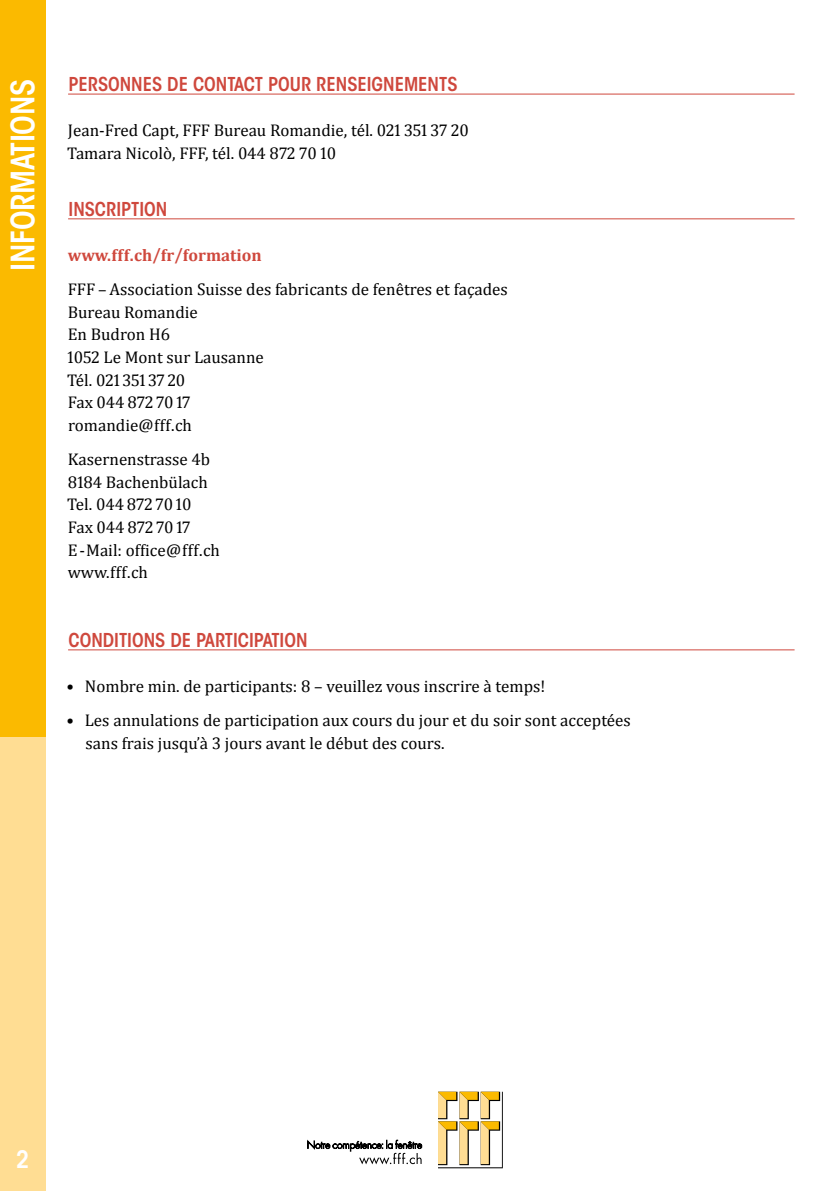
<style>
.page{position:relative;width:840px;height:1191px;background:#fff}
.page>*{position:absolute;margin:0;border:0;box-sizing:border-box;transform-origin:0 0}
.t1{font:600 condensed 32px "ITC Avant Garde Std";letter-spacing:-.01em;color:#fff}
.t2{font:600 condensed 24px "ITC Avant Garde Std";color:#fff}
.t3{font:600 condensed 19px "ITC Avant Garde Std";color:#cf483d}
.t4{font:17px/22.6px "Cambria";color:#000}
.t5{font:700 17px "Cambria";color:#cf483d}
</style>
<div class="page">
<div style="left:0;top:0;width:45px;height:737px;background:#fbba00"></div>
<div style="left:0;top:737px;width:45px;height:454px;background:#ffdd93"></div>
<svg style="left:438px;top:1091px;width:64px;height:77px"></svg>
<svg style="left:307px;top:1139px;width:115px;height:25px"></svg>
<hr style="left:68px;top:94px;width:726px;height:1px;background:#cf483d">
<hr style="left:68px;top:218px;width:726px;height:1px;background:#cf483d">
<hr style="left:68px;top:649px;width:726px;height:1px;background:#cf483d">
<h1 class="t1" style="left:3px;top:271px;width:193px;rotate:-90deg">INFORMATIONS</h1>
<p class="t3" style="left:68px;top:72px;width:147px">PERSONN ES DE CONTA</p>
<p class="t3" style="left:243px;top:72px;width:215px">CT POUR RENSEIGNEMENTS</p>
<p class="t4" style="left:67px;top:119px;width:403px">Jean-Fred Capt, FFF Bureau Romandie, tél. 021 351 37 20<br>Tamara Nicolò, FFF, tél. 044 872 70 10</p>
<p class="t3" style="left:68px;top:197px;width:88px">INSCRIPTION</p>
<p class="t5" style="left:68px;top:243px;width:195px">www.fff.ch/fr/formation</p>
<p class="t4" style="left:67px;top:278px;width:442px">FFF – Association Suisse des fabricants de fenêtres et façades<br>Bureau Romandie<br>En Budron H6<br>1052 Le Mont sur Lausanne<br>Tél. 021 351 37 20<br>Fax 044 872 70 17<br>romandie@fff.ch</p>
<p class="t4" style="left:67px;top:448px;width:154px">Kasernenstrasse 4b<br>8184 Bachenbülach<br>Tel. 044 872 70 10<br>Fax 044 872 70 17<br>E - Mail: office@fff.ch www.fff.ch</p>
<p class="t3" style="left:68px;top:628px;width:240px">CONDITIONS DE PARTICIPATION</p>
<p class="t4" style="left:66px;top:674px;width:480px">• Nombre min. de participants: 8 – veuillez vous inscrire à temps!</p>
<p class="t4" style="left:86px;top:709px;width:546px;text-indent:-19px">• Les annulations de participation aux cours du jour et du soir sont acceptées sans frais jusqu̕à 3 jours avant le début des cours.</p>
<h2 class="t2" style="left:16px;top:1144px;width:15px">2</h2>
</div>
